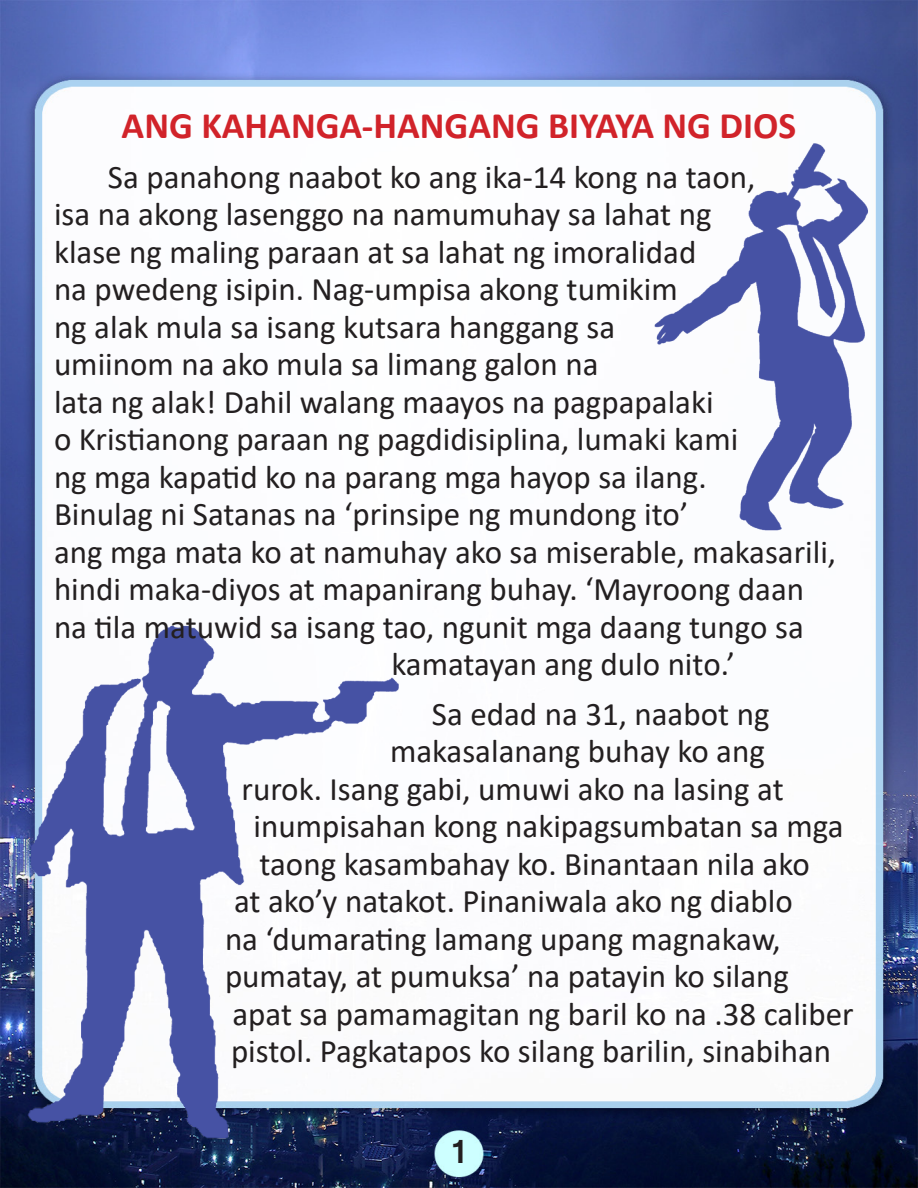
<style>
.page{position:relative;width:918px;height:1188px;background:#fff}
.page>*{position:absolute;margin:0;border:0;box-sizing:border-box;transform-origin:0 0}
.t1{font:700 37.5px "Calibri";color:#d1232a}
.t2{font:700 36px "Vrinda";color:#231f20}
.t3{font:33px "Calibri";color:#231f20}
</style>
<div class="page">
<img style="left:0;top:0;width:918px;height:1188px">
<img style="left:648px;top:137px;width:226px;height:400px">
<img style="left:22px;top:614px;width:382px;height:535px">
<p class="t1" style="left:122px;top:99px;width:676px">ANG KAHANGA-HANGANG BIYAYA NG DIOS</p>
<p class="t3" style="left:108px;top:154px;width:649px">Sa panahong naabot ko ang ika-14 kong na taon,</p>
<p class="t3" style="left:54px;top:192px;width:659px">isa na akong lasenggo na namumuhay sa lahat ng</p>
<p class="t3" style="left:54px;top:229px;width:644px">klase ng maling paraan at sa lahat ng imoralidad</p>
<p class="t3" style="left:54px;top:267px;width:625px">na pwedeng isipin. Nag-umpisa akong tumikim</p>
<p class="t3" style="left:54px;top:304px;width:563px">ng alak mula sa isang kutsara hanggang sa</p>
<p class="t3" style="left:54px;top:342px;width:546px">umiinom na ako mula sa limang galon na</p>
<p class="t3" style="left:54px;top:379px;width:661px">lata ng alak! Dahil walang maayos na pagpapalaki</p>
<p class="t3" style="left:54px;top:417px;width:686px">o Kristianong paraan ng pagdidisiplina, lumaki kami</p>
<p class="t3" style="left:54px;top:454px;width:654px">ng mga kapatid ko na parang mga hayop sa ilang.</p>
<p class="t3" style="left:54px;top:492px;width:636px">Binulag ni Satanas na ‘prinsipe ng mundong ito’</p>
<p class="t3" style="left:54px;top:529px;width:784px">ang mga mata ko at namuhay ako sa miserable, makasarili,</p>
<p class="t3" style="left:54px;top:567px;width:752px">hindi maka-diyos at mapanirang buhay. ‘Mayroong daan</p>
<p class="t3" style="left:54px;top:604px;width:751px">na tila matuwid sa isang tao, ngunit mga daang tungo sa</p>
<p class="t3" style="left:392px;top:642px;width:345px">kamatayan ang dulo nito.’</p>
<p class="t3" style="left:432px;top:691px;width:339px">Sa edad na 31, naabot ng</p>
<p class="t3" style="left:390px;top:729px;width:377px">makasalanang buhay ko ang</p>
<p class="t3" style="left:242px;top:766px;width:544px">rurok. Isang gabi, umuwi ako na lasing at</p>
<p class="t3" style="left:254px;top:804px;width:592px">inumpisahan kong nakipagsumbatan sa mga</p>
<p class="t3" style="left:260px;top:841px;width:552px">taong kasambahay ko. Binantaan nila ako</p>
<p class="t3" style="left:234px;top:879px;width:560px">at ako’y natakot. Pinaniwala ako ng diablo</p>
<p class="t3" style="left:225px;top:916px;width:557px">na ‘dumarating lamang upang magnakaw,</p>
<p class="t3" style="left:225px;top:954px;width:566px">pumatay, at pumuksa’ na patayin ko silang</p>
<p class="t3" style="left:232px;top:991px;width:623px">apat sa pamamagitan ng baril ko na .38 caliber</p>
<p class="t3" style="left:231px;top:1029px;width:602px">pistol. Pagkatapos ko silang barilin, sinabihan</p>
<p class="t2" style="left:450px;top:1128px;width:20px">1</p>
</div>
